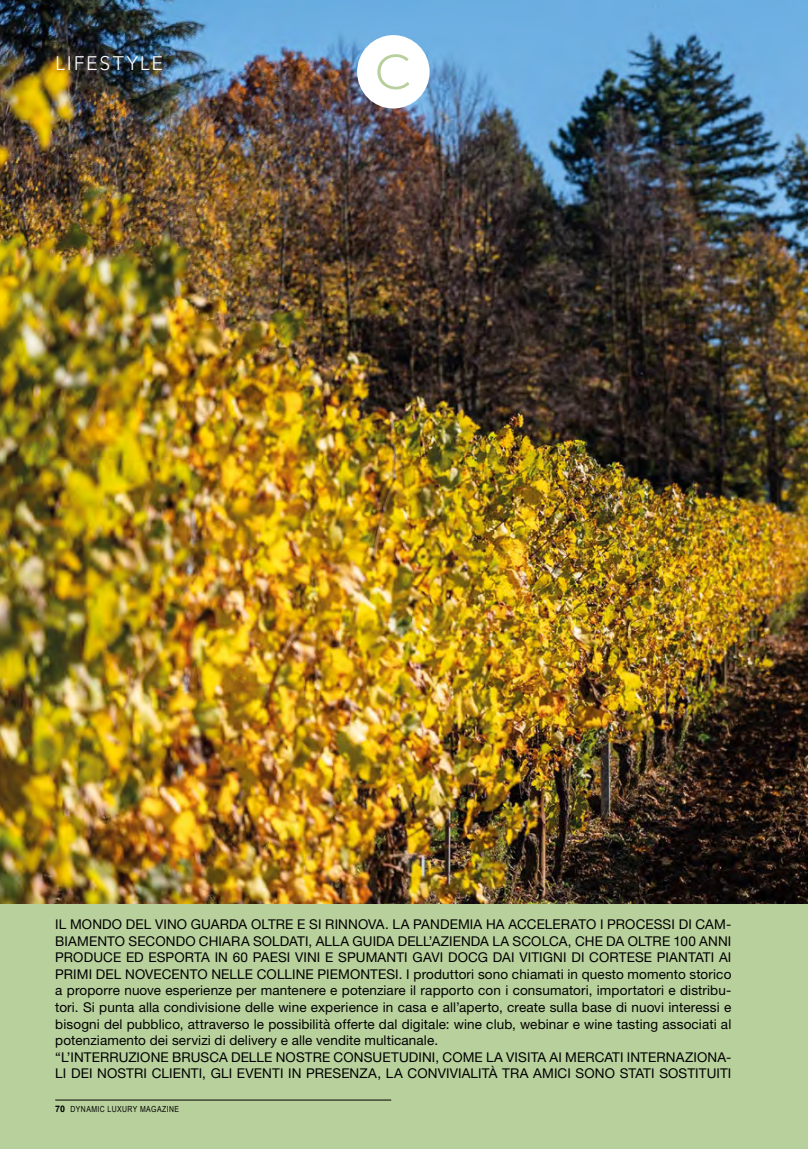
<style>
.page{position:relative;width:808px;height:1149px;background:#fff}
.page>*{position:absolute;margin:0;border:0;box-sizing:border-box;transform-origin:0 0}
.t1{font:300 19.5px "Avenir LT Std";letter-spacing:.1em;color:#fff}
.t2{font:13.5px/16.5px "Helvetica Neue LT Std";letter-spacing:.01em;color:#000}
.t3{font:8.4px "Arial Narrow";letter-spacing:.05em;color:#000}
.s1{font-family:"Arial";font-weight:700;font-size:9px}
</style>
<div class="page">
<div style="left:0;top:0;width:808px;height:1148px;background:#b8d09c"></div>
<img style="left:0;top:0;width:808px;height:902px">
<div style="left:357px;top:35px;width:73px;height:73px;background:#fff;border-radius:50%"></div>
<svg style="left:377px;top:54px;width:32px;height:35px"></svg>
<hr style="left:55px;top:1099px;width:336px;height:1px;background:#000">
<h1 class="t1" style="left:55px;top:52px;width:109px">LIFESTYLE</h1>
<p class="t2" style="left:55px;top:915px;width:678px">IL MONDO DEL VINO GUARDA OLTRE E SI RINNOVA. LA PANDEMIA HA ACCELERATO I PROCESSI DI CAM-BIAMENTO SECONDO CHIARA SOLDATI, ALLA GUIDA DELL’AZIENDA LA SCOLCA, CHE DA OLTRE 100 ANNI PRODUCE ED ESPORTA IN 60 PAESI VINI E SPUMANTI GAVI DOCG DAI VITIGNI DI CORTESE PIANTATI AI PRIMI DEL NOVECENTO NELLE COLLINE PIEMONTESI. I produttori sono chiamati in questo momento storico a proporre nuove esperienze per mantenere e potenziare il rapporto con i consumatori, importatori e distribu&shy;tori. Si punta alla condivisione delle wine experience in casa e all’aperto, create sulla base di nuovi interessi e bisogni del pubblico, attraverso le possibilità offerte dal digitale: wine club, webinar e wine tasting associati al potenziamento dei servizi di delivery e alle vendite multicanale.<br>“L’INTERRUZIONE BRUSCA DELLE NOSTRE CONSUETUDINI, COME LA VISITA AI MERCATI INTERNAZIONA-LI DEI NOSTRI CLIENTI, GLI EVENTI IN PRESENZA, LA CONVIVIALITÀ TRA AMICI SONO STATI SOSTITUITI</p>
<p class="t3" style="left:55px;top:1103px;width:125px"><span class="s1">70</span> DYNAMIC LUXURY MAGAZINE</p>
</div>
